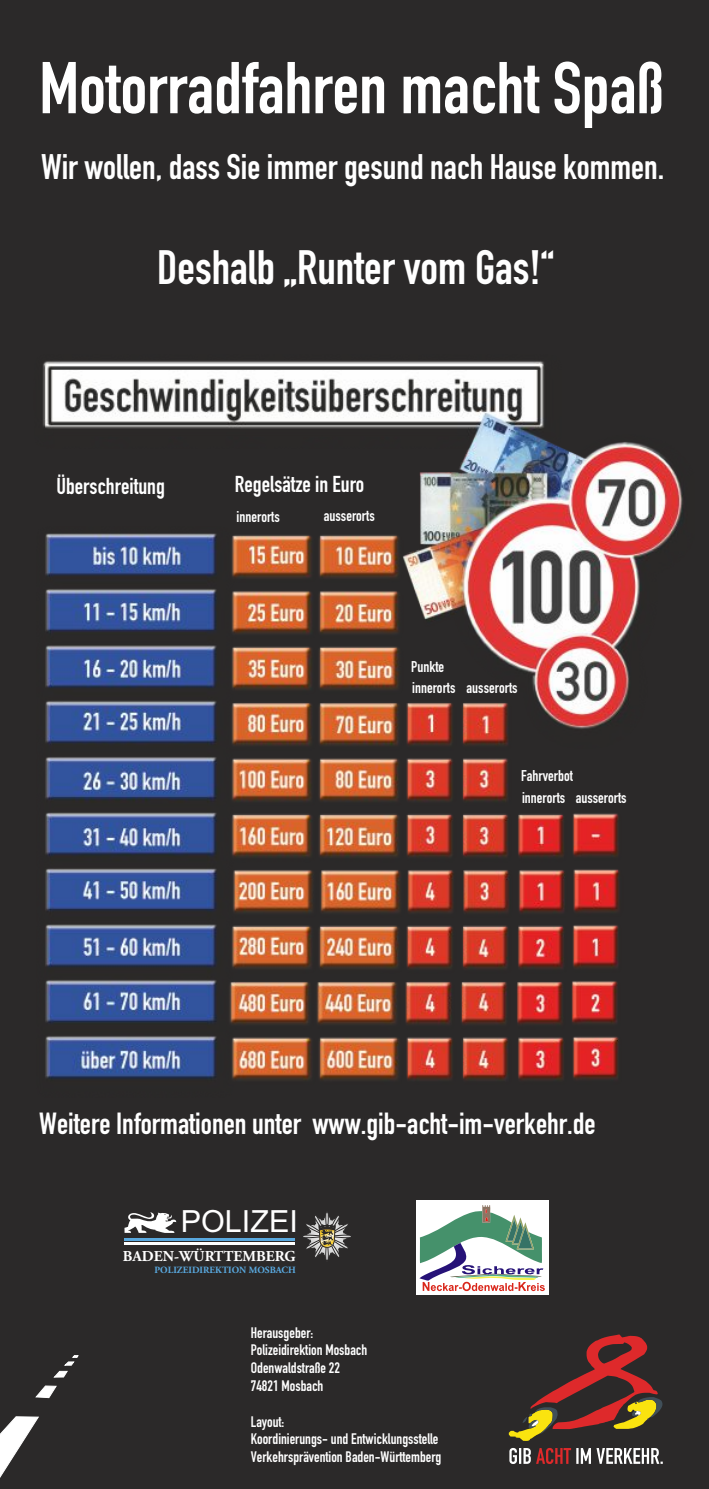
<style>
.page{position:relative;width:709px;height:1489px;background:#fff}
.page>*{position:absolute;margin:0;border:0;box-sizing:border-box;transform-origin:0 0}
.t1{font:72px "DIN Engschrift";color:#fff}
.t2{font:47.5px "DIN Engschrift";color:#fff}
.t3{font:35px "DIN Engschrift";color:#fff}
.t4{font:30.5px "Arial";color:#fff}
.t5{font:30px "DIN Engschrift";color:#fff}
.t6{font:22.75px "DIN Engschrift";color:#fff}
.t7{font:15.25px "DIN Engschrift";color:#fff}
.t8{font:15px/17.8px "DIN Engschrift";color:#fff}
.t9{font:700 15px "Adobe Garamond Pro";color:#fff}
.t10{font:700 9.5px "Adobe Garamond Pro";color:#59a8de}
</style>
<div class="page">
<div style="left:0;top:0;width:709px;height:1488px;background:#2b2929"></div>
<svg style="left:0;top:1415px;width:39px;height:73px"></svg>
<svg style="left:36px;top:1385px;width:21px;height:13px"></svg>
<svg style="left:54px;top:1354px;width:25px;height:24px"></svg>
<img style="left:15px;top:342px;width:680px;height:762px">
<svg style="left:509px;top:1334px;width:153px;height:106px;background:#5e3728"></svg>
<svg style="left:509px;top:1447px;width:153px;height:16px"></svg>
<hr style="left:124px;top:1238px;width:171px;height:2px;background:#59a8de">
<hr style="left:124px;top:1242px;width:171px;height:2px;background:#fff">
<svg style="left:302px;top:1210px;width:50px;height:51px;background:#5c5a54"></svg>
<svg style="left:124px;top:1212px;width:52px;height:20px"></svg>
<div style="left:416px;top:1200px;width:132px;height:94px;background:#fff"></div>
<svg style="left:419px;top:1205px;width:126px;height:86px"></svg>
<h1 class="t1" style="left:39px;top:58px;width:626px">Motorradfahren macht Spaß</h1>
<h3 class="t3" style="left:41px;top:152px;width:625px">Wir wollen, dass Sie immer gesund nach Hause kommen.</h3>
<h2 class="t2" style="left:157px;top:248px;width:400px">Deshalb „Runter vom Gas!“</h2>
<h3 class="t6" style="left:56px;top:476px;width:110px">Überschreitung</h3>
<h3 class="t6" style="left:235px;top:475px;width:131px">Regelsätze in Euro</h3>
<p class="t7" style="left:236px;top:510px;width:45px">innerorts</p>
<p class="t7" style="left:324px;top:509px;width:52px">ausserorts</p>
<p class="t7" style="left:411px;top:660px;width:34px">Punkte</p>
<p class="t7" style="left:412px;top:681px;width:45px">innerorts</p>
<p class="t7" style="left:466px;top:681px;width:52px">ausserorts</p>
<p class="t7" style="left:521px;top:769px;width:53px">Fahrverbot</p>
<p class="t7" style="left:522px;top:791px;width:45px">innerorts</p>
<p class="t7" style="left:575px;top:791px;width:52px">ausserorts</p>
<h3 class="t5" style="left:39px;top:1111px;width:558px">Weitere Informationen unter www.gib-acht-im-verkehr.de</h3>
<h3 class="t4" style="left:181px;top:1209px;width:118px">POLIZEI</h3>
<p class="t9" style="left:123px;top:1249px;width:174px">BADEN-WÜRTTEMBERG</p>
<p class="t10" style="left:154px;top:1266px;width:143px">POLIZEIDIREKTION MOSBACH</p>
<p class="t8" style="left:251px;top:1324px;width:118px">Herausgeber:<br>Polizeidirektion Mosbach<br>Odenwaldstraße 22<br>74821 Mosbach</p>
<p class="t8" style="left:251px;top:1413px;width:192px">Layout:<br>Koordinierungs- und Entwicklungsstelle<br>Verkehrsprävention Baden-Württemberg</p>
</div>
